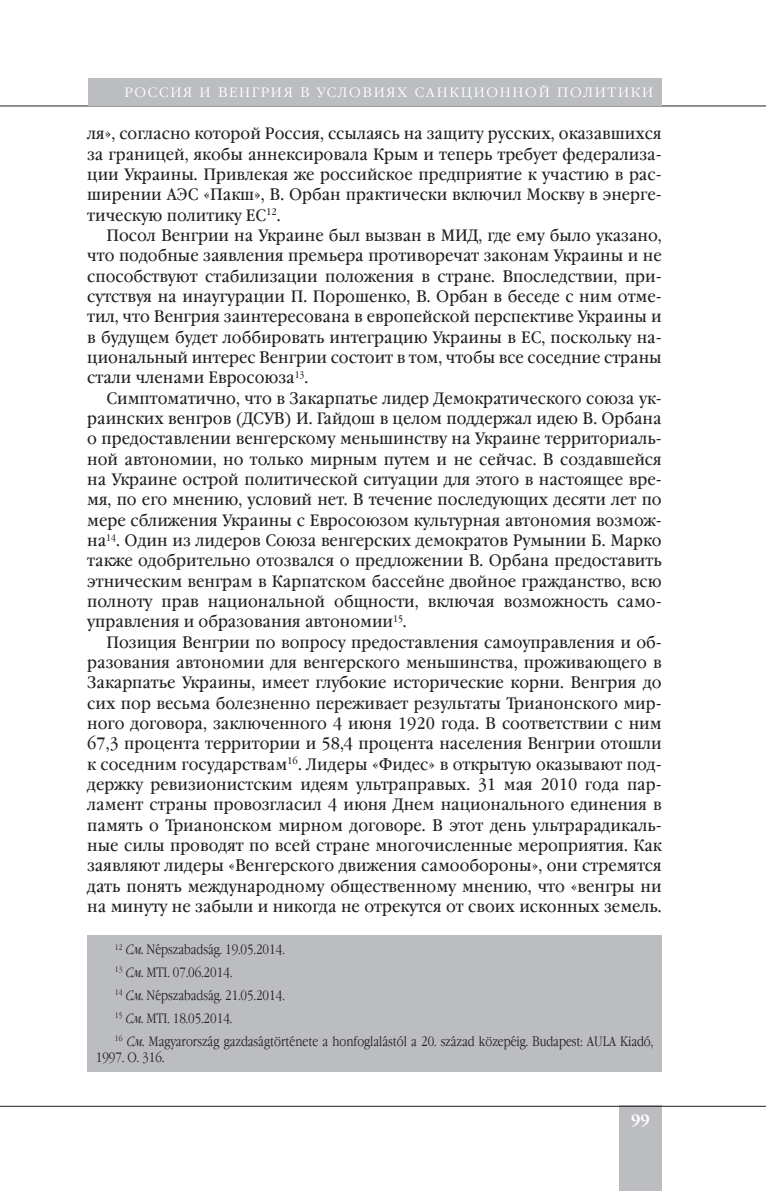
<style>
.page{position:relative;width:766px;height:1191px;background:#fff}
.page>*{position:absolute;margin:0;border:0;box-sizing:border-box;transform-origin:0 0}
.t1{font:16.5px "Garamond Book Narrow C";color:#231f20;scale:1.1 1}
.t2{font:700 15px "Garamond C";color:#fff}
.t3{font:300 13.5px/23px "Garamond Narrow C";color:#231f20}
.t4{font:300 13.5px "Garamond Narrow C";letter-spacing:.1em;color:#fff;scale:1.25 1}
.s1{font-style:italic}
.s2{font-family:"Phonetic Newton";font-weight:400}
</style>
<div class="page">
<div style="left:619px;top:1106px;width:42px;height:85px;background:#bcbdc0"></div>
<hr style="left:0;top:1106px;width:765px;height:1px;background:#231f20">
<hr style="left:0;top:106px;width:765px;height:1px;background:#231f20">
<div style="left:89px;top:78px;width:572px;height:28px;background:#bcbdc0"></div>
<div style="left:87px;top:935px;width:574px;height:136px;background:#bcbdc0"></div>
<p class="t4" style="left:124px;top:87px;width:424px">РОССИЯ И ВЕНГРИЯ В УСЛОВИЯХ САНКЦИОННОЙ ПОЛИТИКИ</p>
<p class="t1" style="left:87px;top:127px;width:523px">ля», согласно которой Россия, ссылаясь на защиту русских, оказавшихся</p>
<p class="t1" style="left:87px;top:147px;width:523px">за границей, якобы аннексировала Крым и теперь требует федерализа-</p>
<p class="t1" style="left:87px;top:168px;width:523px">ции Украины. Привлекая же российское предприятие к участию в рас-</p>
<p class="t1" style="left:87px;top:188px;width:523px">ширении АЭС «Пакш», В. Орбан практически включил Москву в энерге-</p>
<p class="t1" style="left:87px;top:208px;width:177px">тическую политику ЕС<sup>12</sup>.</p>
<p class="t1" style="left:106px;top:229px;width:506px">Посол Венгрии на Украине был вызван в МИД, где ему было указано,</p>
<p class="t1" style="left:87px;top:249px;width:523px">что подобные заявления премьера противоречат законам Украины и не</p>
<p class="t1" style="left:87px;top:269px;width:523px">способствуют стабилизации положения в стране. Впоследствии, при-</p>
<p class="t1" style="left:87px;top:290px;width:523px">сутствуя на инаугурации П. Порошенко, В. Орбан в беседе с ним отме-</p>
<p class="t1" style="left:87px;top:310px;width:523px">тил, что Венгрия заинтересована в европейской перспективе Украины и</p>
<p class="t1" style="left:87px;top:330px;width:523px">в будущем будет лоббировать интеграцию Украины в ЕС, поскольку на-</p>
<p class="t1" style="left:87px;top:351px;width:523px">циональный интерес Венгрии состоит в том, чтобы все соседние страны</p>
<p class="t1" style="left:87px;top:371px;width:202px">стали членами Евросоюза<sup>13</sup>.</p>
<p class="t1" style="left:106px;top:391px;width:506px">Симптоматично, что в Закарпатье лидер Демократического союза ук-</p>
<p class="t1" style="left:87px;top:412px;width:523px">раинских венгров (ДСУВ) И. Гайдош в целом поддержал идею В. Орбана</p>
<p class="t1" style="left:87px;top:432px;width:523px">о предоставлении венгерскому меньшинству на Украине территориаль-</p>
<p class="t1" style="left:87px;top:452px;width:523px">ной автономии, но только мирным путем и не сейчас. В создавшейся</p>
<p class="t1" style="left:87px;top:473px;width:523px">на Украине острой политической ситуации для этого в настоящее вре-</p>
<p class="t1" style="left:87px;top:493px;width:523px">мя, по его мнению, условий нет. В течение последующих десяти лет по</p>
<p class="t1" style="left:87px;top:513px;width:523px">мере сближения Украины с Евросоюзом культурная автономия возмож-</p>
<p class="t1" style="left:87px;top:534px;width:523px">на<sup>14</sup>. Один из лидеров Союза венгерских демократов Румынии Б. Марко</p>
<p class="t1" style="left:87px;top:554px;width:523px">также одобрительно отозвался о предложении В. Орбана предоставить</p>
<p class="t1" style="left:87px;top:574px;width:523px">этническим венграм в Карпатском бассейне двойное гражданство, всю</p>
<p class="t1" style="left:87px;top:595px;width:523px">полноту прав национальной общности, включая возможность само-</p>
<p class="t1" style="left:87px;top:615px;width:292px">управления и образования автономии<sup>15</sup>.</p>
<p class="t1" style="left:106px;top:635px;width:506px">Позиция Венгрии по вопросу предоставления самоуправления и об-</p>
<p class="t1" style="left:87px;top:656px;width:523px">разования автономии для венгерского меньшинства, проживающего в</p>
<p class="t1" style="left:87px;top:676px;width:523px">Закарпатье Украины, имеет глубокие исторические корни. Венгрия до</p>
<p class="t1" style="left:87px;top:696px;width:523px">сих пор весьма болезненно переживает результаты Трианонского мир-</p>
<p class="t1" style="left:87px;top:717px;width:523px">ного договора, заключенного 4 июня 1920 года. В соответствии с ним</p>
<p class="t1" style="left:87px;top:737px;width:523px">67,3 процента территории и 58,4 процента населения Венгрии ото шли</p>
<p class="t1" style="left:87px;top:757px;width:523px">к соседним государствам<sup>16</sup>. Лидеры «Фидес» в открытую оказывают под-</p>
<p class="t1" style="left:87px;top:777px;width:523px">держку ревизионистским идеям ультраправых. 31 мая 2010 года пар-</p>
<p class="t1" style="left:87px;top:798px;width:523px">ламент страны провозгласил 4 июня Днем национального единения в</p>
<p class="t1" style="left:87px;top:818px;width:523px">память о Трианонском мирном договоре. В этот день ультрарадикаль-</p>
<p class="t1" style="left:87px;top:838px;width:523px">ные силы проводят по всей стране многочисленные мероприятия. Как</p>
<p class="t1" style="left:87px;top:859px;width:523px">заявляют лидеры «Венгерского движения самообороны», они стремятся</p>
<p class="t1" style="left:87px;top:879px;width:523px">дать понять международному общественному мнению, что «венгры ни</p>
<p class="t1" style="left:87px;top:899px;width:523px">на минуту не забыли и никогда не отрекутся от своих исконных земель.</p>
<p class="t3" style="left:115px;top:939px;width:539px"><sup>12</sup> <span class="s1">См.</span> Ne<span class="s2">´</span>pszabadsa<span class="s2">´</span>g. 19.05.2014.<br><sup>13</sup> <span class="s1">См.</span> MTI. 07.06.2014.<br><sup>14</sup> <span class="s1">См.</span> Ne<span class="s2">´</span>pszabadsa<span class="s2">´</span>g. 21.05.2014.<br><sup>15</sup> <span class="s1">См.</span> MTI. 18.05.2014.<br><sup>16</sup> <span class="s1">См.</span> Magyarorsza<span class="s2">´</span>g gazdasa<span class="s2">´</span>gto<span class="s2">-</span>rte<span class="s2">´</span>nete a honfoglala<span class="s2">´</span>sto<span class="s2">´</span>l a 20. sza<span class="s2">´</span>zad ko<span class="s2">-</span>zepe<span class="s2">´</span>ig. Budapest: AULA Kiado<span class="s2">´</span>,</p>
<p class="t3" style="left:96px;top:1047px;width:70px">1997. O. 316.</p>
<p class="t2" style="left:631px;top:1113px;width:20px">99</p>
</div>
